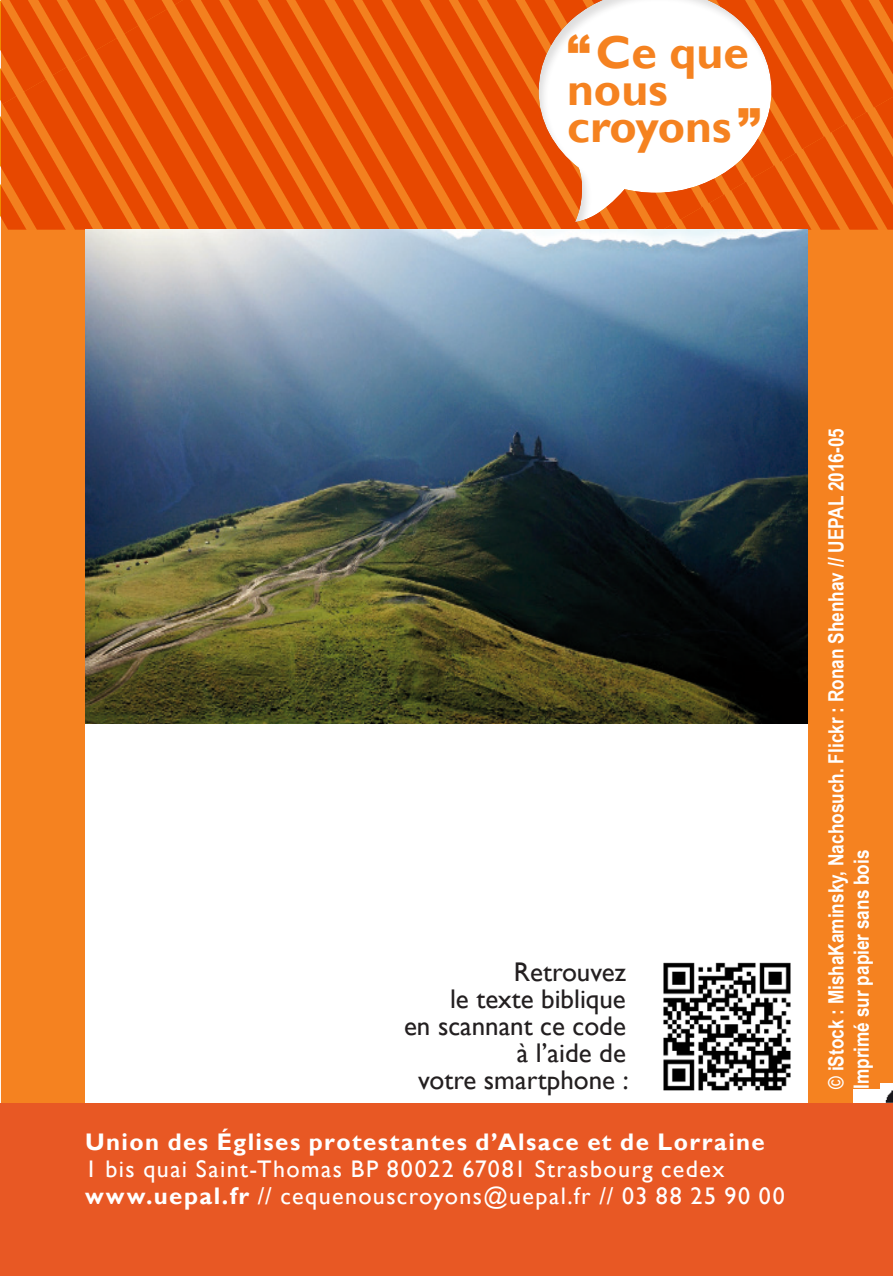
<style>
.page{position:relative;width:893px;height:1276px;background:#fff}
.page>*{position:absolute;margin:0;border:0;box-sizing:border-box;transform-origin:0 0}
.t1{font:700 46.2px/37.2px "Gill Sans";color:#f58220}
.t2{font:27px/27px "Gill Sans";color:#231f20;text-align:right}
.t3{font:24px "Gill Sans";letter-spacing:.055em;color:#fff}
.t4{font:700 24px "Gill Sans";letter-spacing:.06em;color:#fff}
.t5{font:700 21px "Arial Narrow";color:#fff}
.s1{font-family:"Arial";font-weight:900}
.s2{font-weight:700}
</style>
<div class="page">
<div style="left:2px;top:0;width:891px;height:1259px;background:#f58220"></div>
<img style="left:0;top:0;width:893px;height:79px">
<img style="left:0;top:79px;width:893px;height:151px">
<img style="left:892px;top:127px;width:1px;height:103px">
<img style="left:853px;top:1083px;width:40px;height:20px">
<div style="left:85px;top:648px;width:723px;height:509px;background:#fff"></div>
<div style="left:0;top:1103px;width:893px;height:173px;background:#e85824"></div>
<img style="left:85px;top:230px;width:723px;height:493px">
<div style="left:536px;top:0;width:237px;height:225px;background:#231f20;opacity:.15"></div>
<div style="left:828px;top:409px;width:52px;height:680px;background:#f58220"></div>
<img style="left:663px;top:962px;width:128px;height:129px">
<p class="t1" style="left:567px;top:35px;width:195px"><span class="s1">“</span>Ce que nous croyons<span class="s1">”</span></p>
<p class="t2" style="left:404px;top:958px;width:226px">Retrouvez<br>le texte biblique<br>en scannant ce code à l’aide de<br>votre smartphone :</p>
<p class="t4" style="left:85px;top:1127px;width:681px">Union des Églises protestantes d’Alsace et de Lorraine</p>
<p class="t3" style="left:85px;top:1155px;width:641px">1 bis quai Saint-Thomas BP 80022 67081 Strasbourg cedex</p>
<p class="t3" style="left:85px;top:1182px;width:701px"><span class="s2">www.uepal.fr</span> // cequenouscroyons@uepal.fr // 03 88 25 90 00</p>
<p class="t5" style="left:820px;top:1089px;width:662px;rotate:-90deg">© iStock : MishaKaminsky, Nachosuch. Flickr : Ronan Shenhav // UEPAL 2016-05</p>
<p class="t5" style="left:845px;top:1089px;width:241px;rotate:-90deg">Imprimé sur papier sans bois</p>
</div>
